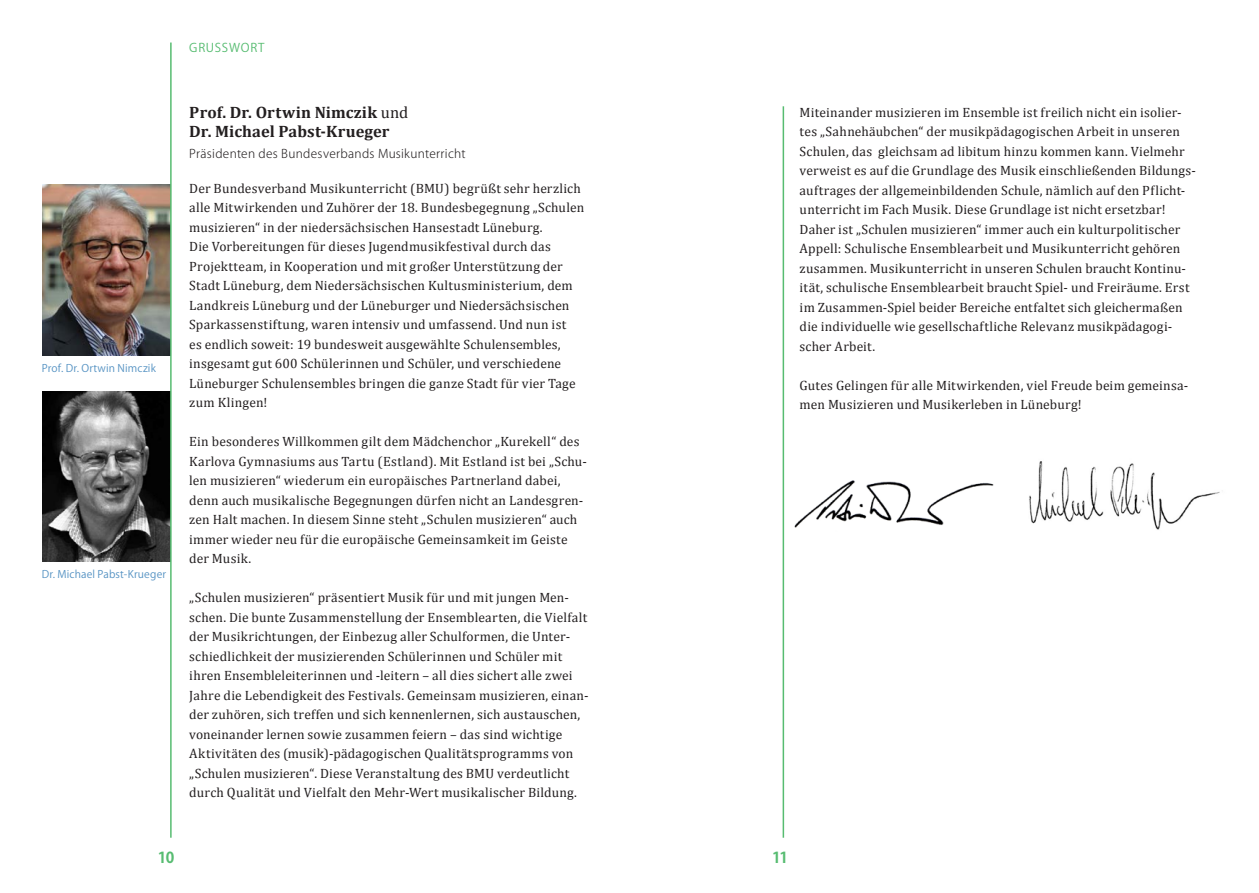
<style>
.page{position:relative;width:1259px;height:893px;background:#fff}
.page>*{position:absolute;margin:0;border:0;box-sizing:border-box;transform-origin:0 0}
.t1{font:700 16.5px/19.5px "Cambria";letter-spacing:.01em;color:#231f20}
.t2{font:700 15px "Koz Go Pro";color:#57bc71}
.t3{font:13.5px/19.5px "Cambria";letter-spacing:.015em;color:#231f20}
.t4{font:300 12px "Koz Go Pro";letter-spacing:.025em;color:#231f20}
.t5{font:12px "Koz Go Pro";letter-spacing:.065em;color:#57bc71}
.t6{font:10.5px "Koz Go Pro";letter-spacing:.015em;color:#5693c3}
.s1{font-weight:400}
</style>
<div class="page">
<img style="left:43px;top:185px;width:127px;height:170px">
<img style="left:43px;top:391px;width:127px;height:170px">
<hr style="left:170px;top:43px;width:2px;height:795px;background:#57bc71">
<hr style="left:782px;top:106px;width:2px;height:732px;background:#57bc71">
<img style="left:794px;top:480px;width:200px;height:48px">
<img style="left:1029px;top:461px;width:191px;height:69px">
<p class="t5" style="left:189px;top:40px;width:77px">GRUSSWORT</p>
<p class="t6" style="left:42px;top:361px;width:115px">Prof. Dr. Ortwin Nimczik</p>
<p class="t6" style="left:42px;top:568px;width:126px">Dr. Michael Pabst-Krueger</p>
<p class="t1" style="left:189px;top:102px;width:221px">Prof. Dr. Ortwin Nimczik <span class="s1">und<br></span>Dr. Michael Pabst-Krueger</p>
<p class="t4" style="left:189px;top:146px;width:278px">Präsidenten des Bundesverbands Musikunterricht</p>
<p class="t3" style="left:189px;top:178px;width:396px">Der Bundesverband Musikunterricht (BMU) begrüßt sehr herzlich alle Mitwirkenden und Zuhörer der 18. Bundesbegegnung „Schulen musizieren“ in der niedersächsischen Hansestadt Lüneburg.<br>Die Vorbereitungen für dieses Jugendmusikfestival durch das Projektteam, in Kooperation und mit großer Unterstützung der Stadt Lüneburg, dem Niedersächsischen Kultusministerium, dem Landkreis Lüneburg und der Lüneburger und Niedersächsischen Sparkassenstiftung, waren intensiv und umfassend. Und nun ist<br>es endlich soweit: 19 bundesweit ausgewählte Schulensembles, insgesamt gut 600 Schülerinnen und Schüler, und verschiedene Lüneburger Schulensembles bringen die ganze Stadt für vier Tage zum Klingen!</p>
<p class="t3" style="left:189px;top:432px;width:399px">Ein besonderes Willkommen gilt dem Mädchenchor „Kurekell“ des Karlova Gymnasiums aus Tartu (Estland). Mit Estland ist bei „Schu&shy;len musizieren“ wiederum ein europäisches Partnerland dabei, denn auch musikalische Begegnungen dürfen nicht an Landesgren&shy;zen Halt machen. In diesem Sinne steht „Schulen musizieren“ auch immer wieder neu für die europäische Gemeinsamkeit im Geiste der Musik.</p>
<p class="t3" style="left:189px;top:588px;width:401px">„Schulen musizieren“ präsentiert Musik für und mit jungen Men&shy;schen. Die bunte Zusammenstellung der Ensemblearten, die Vielfalt der Musikrichtungen, der Einbezug aller Schulformen, die Unter&shy;schiedlichkeit der musizierenden Schülerinnen und Schüler mit ihren Ensembleleiterinnen und -leitern – all dies sichert alle zwei Jahre die Lebendigkeit des Festivals. Gemeinsam musizieren, einan&shy;der zuhören, sich treffen und sich kennenlernen, sich austauschen, voneinander lernen sowie zusammen feiern – das sind wichtige Aktivitäten des (musik)-pädagogischen Qualitätsprogramms von „Schulen musizieren“. Diese Veranstaltung des BMU verdeutlicht durch Qualität und Vielfalt den Mehr-Wert musikalischer Bildung.</p>
<p class="t2" style="left:158px;top:847px;width:18px">10</p>
<p class="t3" style="left:799px;top:102px;width:398px">Miteinander musizieren im Ensemble ist freilich nicht ein isolier&shy;tes „Sahnehäubchen“ der musikpädagogischen Arbeit in unseren Schulen, das gleichsam ad libitum hinzu kommen kann. Vielmehr verweist es auf die Grundlage des Musik einschließenden Bildungs&shy;auftrages der allgemeinbildenden Schule, nämlich auf den Pflicht&shy;unterricht im Fach Musik. Diese Grundlage ist nicht ersetzbar!<br>Daher ist „Schulen musizieren“ immer auch ein kulturpolitischer Appell: Schulische Ensemblearbeit und Musikunterricht gehören zusammen. Musikunterricht in unseren Schulen braucht Kontinu&shy;ität, schulische Ensemblearbeit braucht Spiel- und Freiräume. Erst im Zusammen-Spiel beider Bereiche entfaltet sich gleichermaßen die individuelle wie gesellschaftliche Relevanz musikpädagogi&shy;scher Arbeit.</p>
<p class="t3" style="left:799px;top:375px;width:390px">Gutes Gelingen für alle Mitwirkenden, viel Freude beim gemeinsa&shy;men Musizieren und Musikerleben in Lüneburg!</p>
<p class="t2" style="left:772px;top:847px;width:17px">11</p>
</div>
